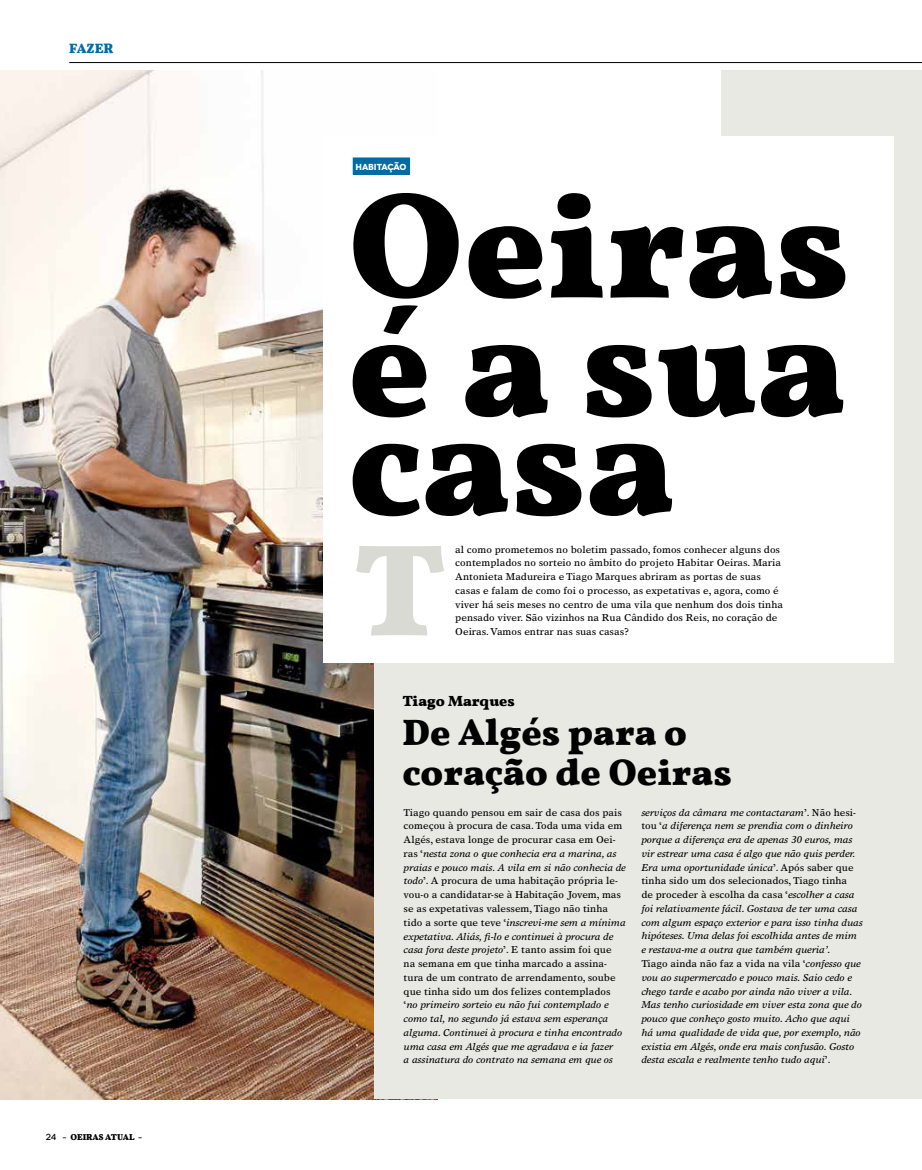
<style>
.page{position:relative;width:922px;height:1170px;background:#fff}
.page>*{position:absolute;margin:0;border:0;box-sizing:border-box;transform-origin:0 0}
.t1{font:700 152.25px/118.8px "Vollkorn";color:#000}
.t2{font:700 131.5px "Vollkorn";color:#dadad5}
.t3{font:700 37.5px/40px "Vollkorn";color:#000}
.t4{font:700 15px "Vollkorn";color:#000}
.t5{font:700 13.75px "Vollkorn";color:#006ca3}
.t6{font:10px/13.8px "Times Europa LT";color:#000}
.t7{font:italic 10px/13.8px "Times Europa LT";color:#000}
.t8{font:700 8.75px "Vollkorn";color:#000}
.t9{font:700 8.75px "Novecentowide";letter-spacing:-.03em;color:#fff}
.s1{font-family:"Novecentowide";font-weight:500}
.s2{font-family:"Foundry Wilson";font-weight:400}
.s3{font-style:italic}
.s4{font-style:normal}
</style>
<div class="page">
<hr style="left:69px;top:62px;width:852px;height:1px;background:#000">
<img style="left:0;top:71px;width:374px;height:1027px">
<div style="left:721px;top:71px;width:200px;height:1002px;background:#e9e9e3"></div>
<div style="left:374px;top:661px;width:547px;height:437px;background:#e9e9e3"></div>
<div style="left:322px;top:136px;width:571px;height:526px;background:#fff"></div>
<div style="left:352px;top:157px;width:58px;height:18px;background:#006ca3"></div>
<h3 class="t5" style="left:69px;top:40px;width:46px">FAZER</h3>
<p class="t8" style="left:46px;top:1130px;width:97px"><span class="s1">24</span> <span class="s2">-</span> OEIRAS ATUAL <span class="s2">-</span></p>
<p class="t9" style="left:355px;top:161px;width:52px">HABITAÇÃO</p>
<h1 class="t1" style="left:348px;top:187px;width:503px">Oeiras é a sua</h1>
<h1 class="t1" style="left:348px;top:404px;width:328px">casa</h1>
<h2 class="t2" style="left:353px;top:510px;width:96px">T</h2>
<p class="t6" style="left:455px;top:542px;width:329px">al como prometemos no boletim passado, fomos conhecer alguns dos contemplados no sorteio no âmbito do projeto Habitar Oeiras. Maria Antonieta Madureira e Tiago Marques abriram as portas de suas casas e falam de como foi o processo, as expetativas e, agora, como é viver há seis meses no centro de uma vila que nenhum dos dois tinha pensado viver. São vizinhos na Rua Cândido dos Reis, no coração de Oeiras. Vamos entrar nas suas casas?</p>
<h3 class="t4" style="left:402px;top:691px;width:114px">Tiago Marques</h3>
<h3 class="t3" style="left:402px;top:712px;width:331px">De Algés para o coração de Oeiras</h3>
<p class="t6" style="left:403px;top:805px;width:223px">Tiago quando pensou em sair de casa dos pais começou à procura de casa. Toda uma vida em Algés, estava longe de procurar casa em Oei&shy;ras ‘<span class="s3">nesta zona o que conhecia era a marina, as praias e pouco mais. A vila em si não conhecia de todo</span>’. A procura de uma habitação própria le&shy;vou-o a candidatar-se à Habitação Jovem, mas se as expetativas valessem, Tiago não tinha tido a sorte que teve ‘<span class="s3">inscrevi-me sem a mínima expetativa. Aliás, fi-lo e continuei à procura de casa fora deste projeto</span>’. E tanto assim foi que na semana em que tinha marcado a assina&shy;tura de um contrato de arrendamento, soube que tinha sido um dos felizes contemplados ‘<span class="s3">no primeiro sorteio eu não fui contemplado e como tal, no segundo já estava sem esperança alguma. Continuei à procura e tinha encontrado uma casa em Algés que me agradava e ia fazer<br>a assinatura do contrato na semana em que os</span></p>
<p class="t7" style="left:641px;top:805px;width:223px">serviços da câmara me contactaram<span class="s4">’. Não hesi&shy;tou ‘</span>a diferença nem se prendia com o dinheiro porque a diferença era de apenas 30 euros, mas vir estrear uma casa é algo que não quis perder.<br>Era uma oportunidade única<span class="s4">’. Após saber que tinha sido um dos selecionados, Tiago tinha<br>de proceder à escolha da casa ‘</span>escolher a casa foi relativamente fácil. Gostava de ter uma casa com algum espaço exterior e para isso tinha duas hipóteses. Uma delas foi escolhida antes de mim e restava-me a outra que também queria’.<br><span class="s4">Tiago ainda não faz a vida na vila ‘</span>confesso que vou ao supermercado e pouco mais. Saio cedo e chego tarde e acabo por ainda não viver a vila.<br>Mas tenho curiosidade em viver esta zona que do pouco que conheço gosto muito. Acho que aqui há uma qualidade de vida que, por exemplo, não existia em Algés, onde era mais confusão. Gosto desta escala e realmente tenho tudo aqui<span class="s4">’.</span></p>
</div>
